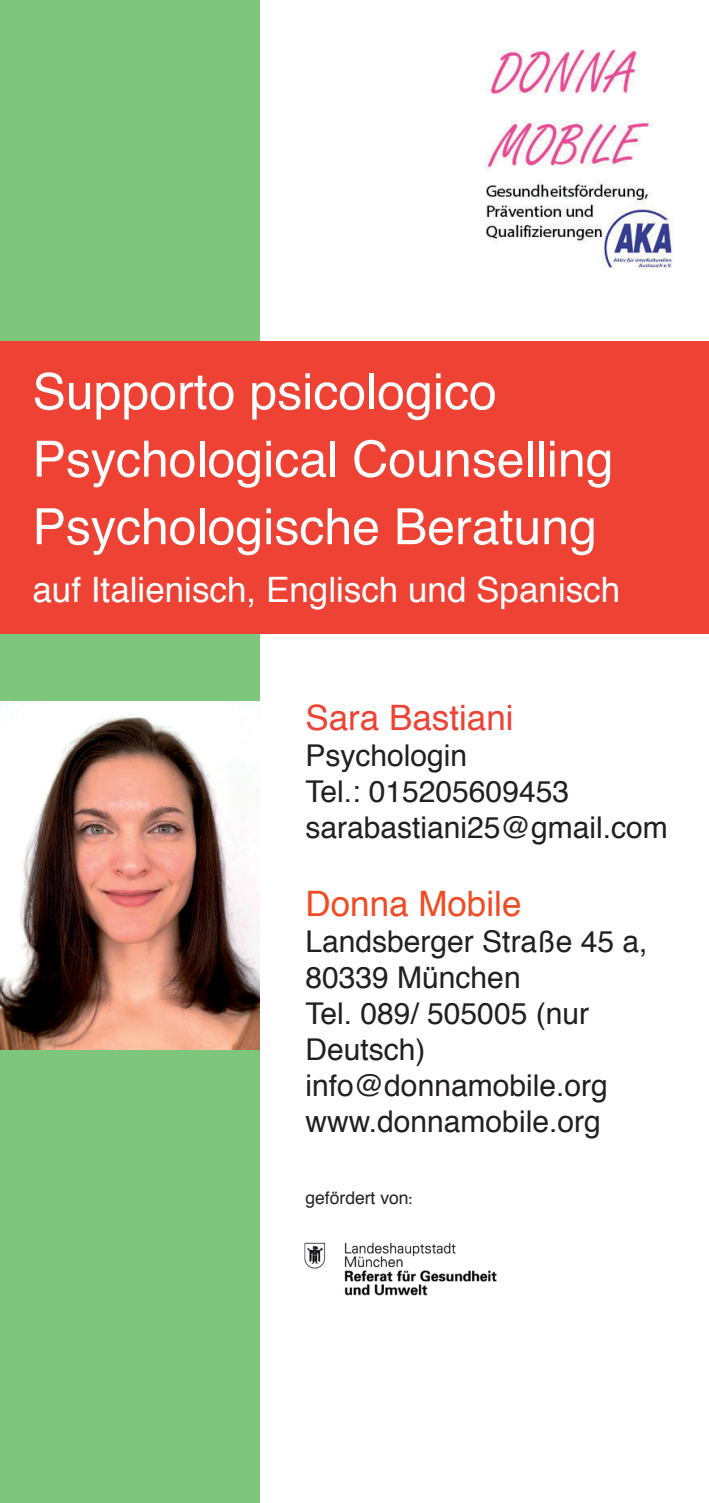
<style>
.page{position:relative;width:709px;height:1503px;background:#fff}
.page>*{position:absolute;margin:0;border:0;box-sizing:border-box;transform-origin:0 0}
.t1{font:50px/67.5px "Helvetica";color:#fff}
.t2{font:35px "Helvetica";color:#fff}
.t3{font:35px "Helvetica";color:#ee4235}
.t4{font:35px "Helvetica";color:#f04b23}
.t5{font:30px/36px "Helvetica";color:#231f20}
.t6{font:17.5px "Helvetica";color:#231f20}
.s1{font-family:"Minion Pro"}
</style>
<div class="page">
<div style="left:0;top:0;width:260px;height:1502px;background:#7ec67d"></div>
<div style="left:0;top:341px;width:709px;height:293px;background:#ee4235"></div>
<img style="left:304px;top:1242px;width:193px;height:54px">
<img style="left:485px;top:49px;width:188px;height:220px">
<img style="left:0;top:702px;width:260px;height:347px">
<h1 class="t1" style="left:32px;top:359px;width:582px">Supporto psicologico<br>Psychological Counselling<br>Psychologische Beratung</h1>
<p class="t2" style="left:32px;top:562px;width:589px">auf Italienisch, Englisch und Spanisch</p>
<p class="t3" style="left:305px;top:690px;width:210px">Sara Bastiani</p>
<p class="t5" style="left:305px;top:738px;width:364px">Psychologin<br>Tel.: 015205609453 sarabastiani25@gmail.com</p>
<p class="t4" style="left:305px;top:876px;width:217px">Donna Mobile</p>
<p class="t5" style="left:305px;top:924px;width:343px">Landsberger Straße 45 a,<br>80339 München<br>Tel. 089/ 505005 (nur<br>Deutsch) info@donnamobile.org www.donnamobile.org</p>
<p class="t6" style="left:305px;top:1184px;width:109px">gefördert von<span class="s1">:</span></p>
</div>
